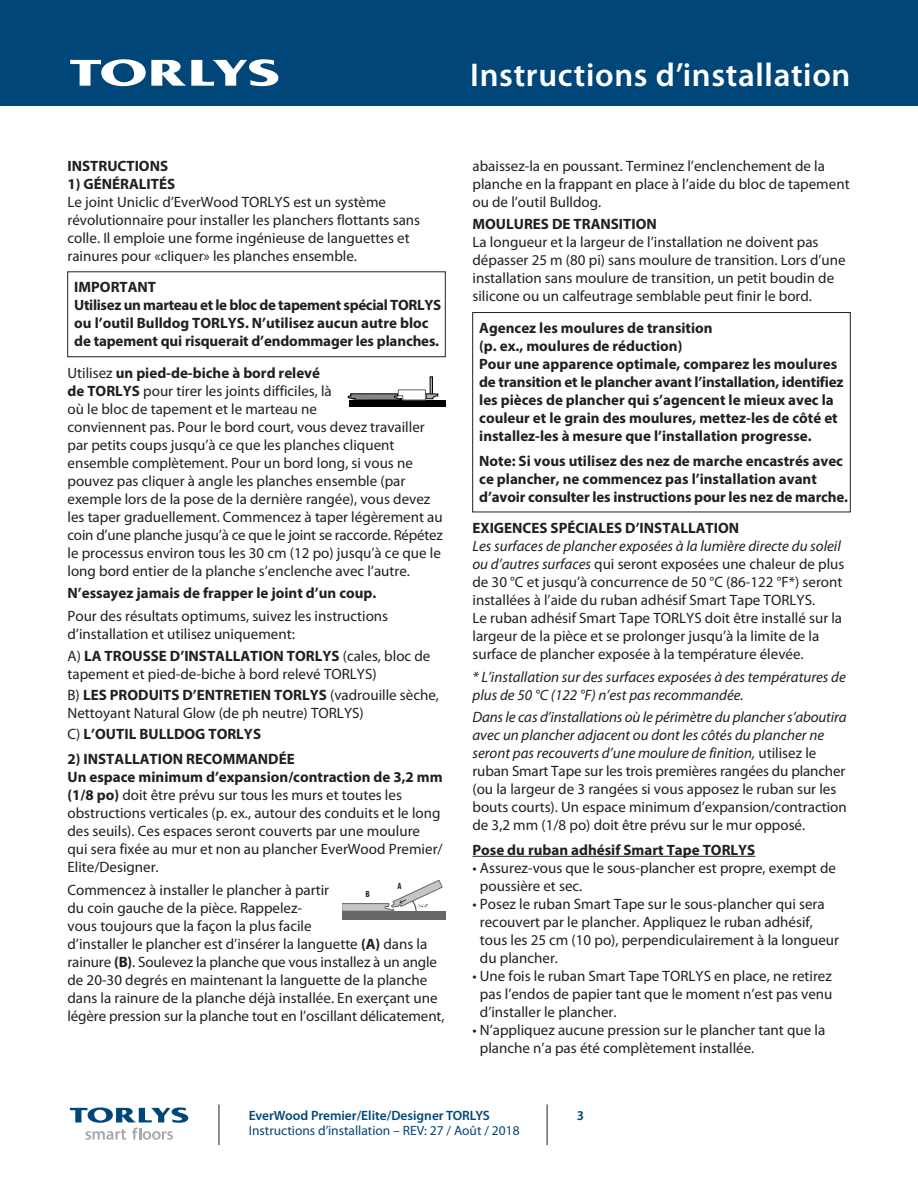
<style>
.page{position:relative;width:918px;height:1188px;background:#fff}
.page>*{position:absolute;margin:0;border:0;box-sizing:border-box;transform-origin:0 0}
.t1{font:600 33px "Myriad Pro";letter-spacing:.02em;color:#fff}
.t2{font:15px/18px "Myriad Pro";color:#231f20}
.t3{font:700 15px/18px "Myriad Pro";color:#231f20}
.t4{font:italic 15px/18px "Myriad Pro";color:#231f20}
.t5{font:13.5px "Myriad Pro";color:#004678}
.t6{font:600 13.5px "Myriad Pro";color:#004678}
.t7{font:700 condensed 9px "Myriad Pro";color:#231f20}
.s1{font-weight:700}
.s2{font-weight:400}
.s3{font-style:italic}
</style>
<div class="page">
<svg style="left:70px;top:1107px;width:118px;height:33px"></svg>
<hr style="left:219px;top:1104px;width:1px;height:41px;background:#231f20">
<hr style="left:547px;top:1104px;width:1px;height:41px;background:#231f20">
<div style="left:0;top:0;width:918px;height:106px;background:#004678"></div>
<svg style="left:70px;top:59px;width:208px;height:27px"></svg>
<hr style="left:472px;top:856px;width:283px;height:1px;background:#231f20">
<div style="left:68px;top:272px;width:378px;height:85px;border:1px solid #231f20"></div>
<div style="left:349px;top:401px;width:97px;height:6px;background:#000"></div>
<div style="left:430px;top:377px;width:3px;height:18px;border:1px solid #000"></div>
<svg style="left:348px;top:389px;width:90px;height:12px"></svg>
<svg style="left:343px;top:880px;width:100px;height:32px"></svg>
<div style="left:343px;top:912px;width:103px;height:8px;background:#676767"></div>
<div style="left:472px;top:312px;width:378px;height:200px;border:1px solid #231f20"></div>
<h1 class="t1" style="left:470px;top:54px;width:382px">Instructions d’installation</h1>
<p class="t3" style="left:68px;top:156px;width:102px">INSTRUCTIONS</p>
<p class="t3" style="left:68px;top:174px;width:109px">1) GÉNÉRALITÉS</p>
<p class="t2" style="left:68px;top:193px;width:354px">Le joint Uniclic d’EverWood TORLYS est un système révolutionnaire pour installer les planchers flottants sans colle. Il emploie une forme ingénieuse de languettes et rainures pour «cliquer» les planches ensemble.</p>
<p class="t3" style="left:74px;top:278px;width:368px">IMPORTANT<br>Utilisez un marteau et le bloc de tapement spécial TORLYS ou l’outil Bulldog TORLYS. N’utilisez aucun autre bloc de tapement qui risquerait d’endommager les planches.</p>
<p class="t2" style="left:68px;top:364px;width:377px">Utilisez <span class="s1">un pied-de-biche à bord relevé<br>de TORLYS</span> pour tirer les joints difficiles, là<br>où le bloc de tapement et le marteau ne<br>conviennent pas. Pour le bord court, vous devez travailler par petits coups jusqu’à ce que les planches cliquent ensemble complètement. Pour un bord long, si vous ne pouvez pas cliquer à angle les planches ensemble (par exemple lors de la pose de la dernière rangée), vous devez les taper graduellement. Commencez à taper légèrement au coin d’une planche jusqu’à ce que le joint se raccorde. Répétez le processus environ tous les 30 cm (12 po) jusqu’à ce que le long bord entier de la planche s’enclenche avec l’autre.</p>
<p class="t3" style="left:68px;top:584px;width:310px">N’essayez jamais de frapper le joint d’un coup.</p>
<p class="t2" style="left:68px;top:607px;width:322px">Pour des résultats optimums, suivez les instructions d’installation et utilisez uniquement:</p>
<p class="t2" style="left:68px;top:648px;width:364px">A) <span class="s1">LA TROUSSE D’INSTALLATION TORLYS</span> (cales, bloc de tapement et pied-de-biche à bord relevé TORLYS)</p>
<p class="t2" style="left:68px;top:687px;width:373px">B) <span class="s1">LES PRODUITS D’ENTRETIEN TORLYS</span> (vadrouille sèche,<br>Nettoyant Natural Glow (de ph neutre) TORLYS)</p>
<p class="t3" style="left:68px;top:725px;width:195px"><span class="s2">C)</span> L’OUTIL BULLDOG TORLYS</p>
<p class="t2" style="left:68px;top:750px;width:377px"><span class="s1">2) INSTALLATION RECOMMANDÉE<br>Un espace minimum d’expansion/contraction de 3,2 mm (1/8 po)</span> doit être prévu sur tous les murs et toutes les obstructions verticales (p. ex., autour des conduits et le long des seuils). Ces espaces seront couverts par une moulure qui sera fixée au mur et non au plancher EverWood Premier/ Elite/Designer.</p>
<p class="t2" style="left:68px;top:881px;width:379px">Commencez à installer le plancher à partir<br>du coin gauche de la pièce. Rappelez-<br>vous toujours que la façon la plus facile<br>d’installer le plancher est d’insérer la languette <span class="s1">(A)</span> dans la rainure <span class="s1">(B)</span>. Soulevez la planche que vous installez à un angle de 20-30 degrés en maintenant la languette de la planche dans la rainure de la planche déjà installée. En exerçant une légère pression sur la planche tout en l’oscillant délicatement,</p>
<p class="t7" style="left:397px;top:881px;width:6px">A</p>
<p class="t7" style="left:365px;top:889px;width:6px">B</p>
<p class="t2" style="left:472px;top:157px;width:379px">abaissez-la en poussant. Terminez l’enclenchement de la planche en la frappant en place à l’aide du bloc de tapement ou de l’outil Bulldog.</p>
<p class="t3" style="left:472px;top:215px;width:186px">MOULURES DE TRANSITION</p>
<p class="t2" style="left:472px;top:234px;width:375px">La longueur et la largeur de l’installation ne doivent pas dépasser 25 m (80 pi) sans moulure de transition. Lors d’une installation sans moulure de transition, un petit boudin de silicone ou un calfeutrage semblable peut finir le bord.</p>
<p class="t3" style="left:479px;top:318px;width:366px">Agencez les moulures de transition<br>(p. ex., moulures de réduction)<br>Pour une apparence optimale, comparez les moulures de transition et le plancher avant l’installation, identifiez les pièces de plancher qui s’agencent le mieux avec la couleur et le grain des moulures, mettez-les de côté et installez-les à mesure que l’installation progresse.</p>
<p class="t3" style="left:479px;top:451px;width:370px">Note: Si vous utilisez des nez de marche encastrés avec ce plancher, ne commencez pas l’installation avant d’avoir consulter les instructions pour les nez de marche.</p>
<p class="t3" style="left:472px;top:518px;width:268px">EXIGENCES SPÉCIALES D’INSTALLATION</p>
<p class="t2" style="left:472px;top:537px;width:373px"><span class="s3">Les surfaces de plancher exposées à la lumière directe du soleil ou d’autres surfaces</span> qui seront exposées une chaleur de plus de 30 °C et jusqu’à concurrence de 50 °C (86-122 °F*) seront installées à l’aide du ruban adhésif Smart Tape TORLYS.<br>Le ruban adhésif Smart Tape TORLYS doit être installé sur la largeur de la pièce et se prolonger jusqu’à la limite de la surface de plancher exposée à la température élevée.</p>
<p class="t4" style="left:472px;top:668px;width:375px">* L’installation sur des surfaces exposées à des températures de plus de 50 °C (122 °F) n’est pas recommandée.</p>
<p class="t2" style="left:472px;top:708px;width:376px"><span class="s3">Dans le cas d’installations où le périmètre du plancher s’aboutira avec un plancher adjacent ou dont les côtés du plancher ne seront pas recouverts d’une moulure de finition,</span> utilisez le ruban Smart Tape sur les trois premières rangées du plancher (ou la largeur de 3 rangées si vous apposez le ruban sur les bouts courts). Un espace minimum d’expansion/contraction de 3,2 mm (1/8 po) doit être prévu sur le mur opposé.</p>
<p class="t3" style="left:472px;top:840px;width:284px">Pose du ruban adhésif Smart Tape TORLYS</p>
<p class="t2" style="left:480px;top:859px;width:358px;text-indent:-7px">• Assurez-vous que le sous-plancher est propre, exempt de poussière et sec.</p>
<p class="t2" style="left:480px;top:895px;width:361px;text-indent:-7px">• Posez le ruban Smart Tape sur le sous-plancher qui sera recouvert par le plancher. Appliquez le ruban adhésif, tous les 25 cm (10 po), perpendiculairement à la longueur du plancher.</p>
<p class="t2" style="left:480px;top:967px;width:354px;text-align:justify;text-indent:-7px">• Une fois le ruban Smart Tape TORLYS en place, ne retirez pas l’endos de papier tant que le moment n’est pas venu d’installer le plancher.</p>
<p class="t2" style="left:480px;top:1021px;width:347px;text-indent:-7px">• N’appliquez aucune pression sur le plancher tant que la planche n’a pas été complètement installée.</p>
<p class="t6" style="left:249px;top:1107px;width:243px">EverWood Premier/Elite/Designer TORLYS</p>
<p class="t5" style="left:249px;top:1123px;width:272px">Instructions d’installation – REV: 27 / Août / 2018</p>
<p class="t6" style="left:577px;top:1107px;width:9px">3</p>
</div>
